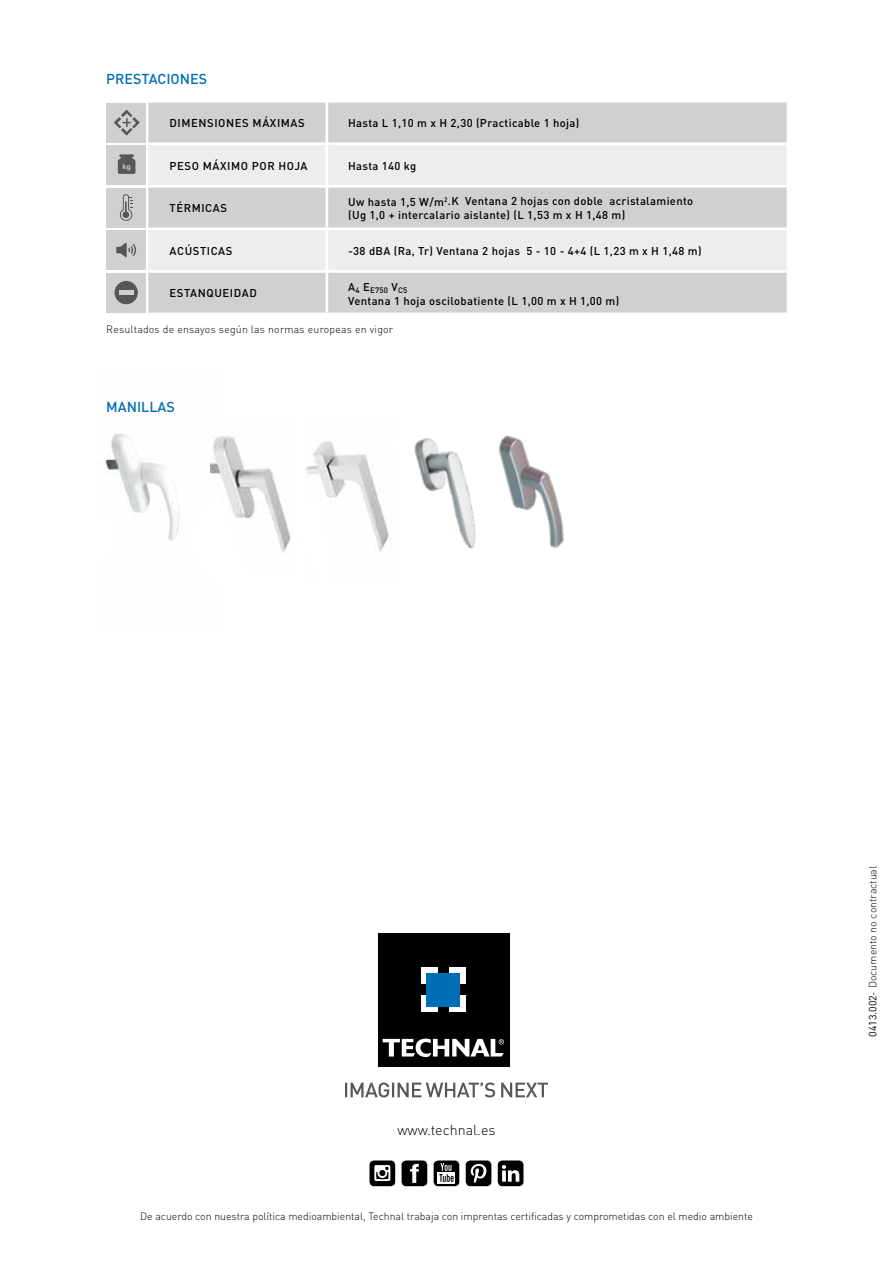
<style>
.page{position:relative;width:893px;height:1263px;background:#fff}
.page>*{position:absolute;margin:0;border:0;box-sizing:border-box;transform-origin:0 0}
.t1{font:500 14.25px "DIN";color:#006eb7}
.t2{font:300 14.25px "DIN";color:#000}
.t3{font:500 11.25px/13.5px "DIN";letter-spacing:.03em;color:#000}
.t4{font:500 11.25px "DIN";letter-spacing:.05em;color:#000}
.t5{font:300 10.5px "DIN";color:#000}
.t6{font:300 10.5px "DIN";letter-spacing:.02em;color:#000}
.t7{font:500 7.8px "DIN";letter-spacing:.03em;color:#000}
.t8{font:700 7.2px "Univers";color:#c6c6c6}
.s1{font-weight:400}
</style>
<div class="page">
<img style="left:98px;top:433px;width:113px;height:108px">
<img style="left:211px;top:436px;width:80px;height:117px">
<svg style="left:189px;top:491px;width:67px;height:62px"></svg>
<img style="left:306px;top:441px;width:85px;height:111px">
<svg style="left:306px;top:495px;width:29px;height:57px"></svg>
<img style="left:414px;top:438px;width:62px;height:111px">
<img style="left:498px;top:435px;width:67px;height:113px">
<div style="left:89px;top:512px;width:27px;height:51px;background:#fff;border-radius:50%"></div>
<div style="left:106px;top:273px;width:40px;height:39px;background:#d0d0d0"></div>
<div style="left:106px;top:145px;width:40px;height:40px;background:#d0d0d0"></div>
<div style="left:106px;top:103px;width:40px;height:39px;background:#d0d0d0"></div>
<div style="left:106px;top:230px;width:40px;height:40px;background:#d0d0d0"></div>
<div style="left:106px;top:188px;width:40px;height:39px;background:#d0d0d0"></div>
<div style="left:148px;top:103px;width:639px;height:210px;background:#d0d0d0"></div>
<svg style="left:148px;top:145px;width:639px;height:125px;background:#e3e3e3"></svg>
<hr style="left:326px;top:103px;width:2px;height:39px;background:#fff">
<hr style="left:148px;top:142px;width:179px;height:3px;background:#fff">
<hr style="left:327px;top:142px;width:460px;height:3px;background:#fff">
<hr style="left:326px;top:145px;width:2px;height:40px;background:#fff">
<hr style="left:148px;top:185px;width:179px;height:3px;background:#fff">
<hr style="left:327px;top:185px;width:460px;height:3px;background:#fff">
<hr style="left:326px;top:188px;width:2px;height:39px;background:#fff">
<hr style="left:148px;top:227px;width:179px;height:3px;background:#fff">
<hr style="left:327px;top:227px;width:460px;height:3px;background:#fff">
<hr style="left:326px;top:230px;width:2px;height:40px;background:#fff">
<hr style="left:148px;top:270px;width:179px;height:3px;background:#fff">
<hr style="left:327px;top:270px;width:460px;height:3px;background:#fff">
<hr style="left:326px;top:273px;width:2px;height:40px;background:#fff">
<svg style="left:116px;top:243px;width:20px;height:14px"></svg>
<svg style="left:118px;top:154px;width:17px;height:20px"></svg>
<svg style="left:114px;top:110px;width:26px;height:26px"></svg>
<svg style="left:120px;top:194px;width:13px;height:27px"></svg>
<div style="left:115px;top:281px;width:23px;height:23px;background:#575756;border-radius:50%"></div>
<div style="left:119px;top:290px;width:14px;height:5px;background:#d0d0d0"></div>
<svg style="left:345px;top:1082px;width:203px;height:15px"></svg>
<div style="left:378px;top:933px;width:132px;height:133px;background:#000"></div>
<div style="left:421px;top:967px;width:17px;height:16px;background:#fff"></div>
<div style="left:449px;top:967px;width:16px;height:16px;background:#fff"></div>
<svg style="left:421px;top:995px;width:17px;height:17px"></svg>
<div style="left:449px;top:995px;width:16px;height:17px;background:#fff"></div>
<div style="left:427px;top:973px;width:33px;height:33px;background:#006eb7"></div>
<svg style="left:383px;top:1038px;width:121px;height:19px"></svg>
<div style="left:369px;top:1160px;width:26px;height:26px;background:#000;border-radius:5px"></div>
<svg style="left:374px;top:1165px;width:16px;height:16px"></svg>
<div style="left:402px;top:1160px;width:25px;height:26px;background:#000;border-radius:5px"></div>
<svg style="left:410px;top:1164px;width:9px;height:19px"></svg>
<div style="left:434px;top:1160px;width:25px;height:26px;background:#000;border-radius:5px"></div>
<div style="left:438px;top:1172px;width:17px;height:12px;background:#fff"></div>
<svg style="left:439px;top:1163px;width:15px;height:19px"></svg>
<div style="left:466px;top:1160px;width:25px;height:26px;background:#000;border-radius:5px"></div>
<svg style="left:471px;top:1164px;width:15px;height:19px"></svg>
<div style="left:498px;top:1160px;width:25px;height:26px;background:#000;border-radius:5px"></div>
<svg style="left:502px;top:1165px;width:17px;height:17px"></svg>
<p class="t1" style="left:106px;top:70px;width:102px">PRESTACIONES</p>
<p class="t8" style="left:122px;top:161px;width:10px">kg</p>
<p class="t4" style="left:170px;top:116px;width:137px">DIMENSIONES MÁXIMAS</p>
<p class="t3" style="left:348px;top:116px;width:233px">Hasta L 1,10 m x H 2,30 (Practicable 1 hoja)</p>
<p class="t4" style="left:170px;top:158px;width:139px">PESO MÁXIMO POR HOJA</p>
<p class="t3" style="left:348px;top:159px;width:70px">Hasta 140 kg</p>
<p class="t4" style="left:170px;top:201px;width:59px">TÉRMICAS</p>
<p class="t3" style="left:348px;top:194px;width:347px">Uw hasta 1,5 W/m<sup>2</sup>.K Ventana 2 hojas con doble acristalamiento (Ug 1,0 + intercalario aislante) (L 1,53 m x H 1,48 m)</p>
<p class="t4" style="left:170px;top:243px;width:64px">ACÚSTICAS</p>
<p class="t3" style="left:348px;top:244px;width:355px">-38 dBA (Ra, Tr) Ventana 2 hojas 5 - 10 - 4+4 (L 1,23 m x H 1,48 m)</p>
<p class="t4" style="left:170px;top:286px;width:89px">ESTANQUEIDAD</p>
<p class="t7" style="left:348px;top:285px;width:61px"><sup>A</sup>4 <sup>E</sup>E750 <sup>V</sup>C5</p>
<p class="t3" style="left:348px;top:294px;width:273px">Ventana 1 hoja oscilobatiente (L 1,00 m x H 1,00 m)</p>
<p class="t6" style="left:106px;top:323px;width:288px">Resultados de ensayos según las normas europeas en vigor</p>
<p class="t1" style="left:106px;top:398px;width:70px">MANILLAS</p>
<p class="t2" style="left:397px;top:1121px;width:100px">www.technal.es</p>
<p class="t5" style="left:140px;top:1209px;width:614px">De acuerdo con nuestra política medioambiental, Technal trabaja con imprentas certificadas y comprometidas con el medio ambiente</p>
<p class="t5" style="left:866px;top:1037px;width:172px;rotate:-90deg"><span class="s1">0413.002</span>- Documento no contractual</p>
</div>
